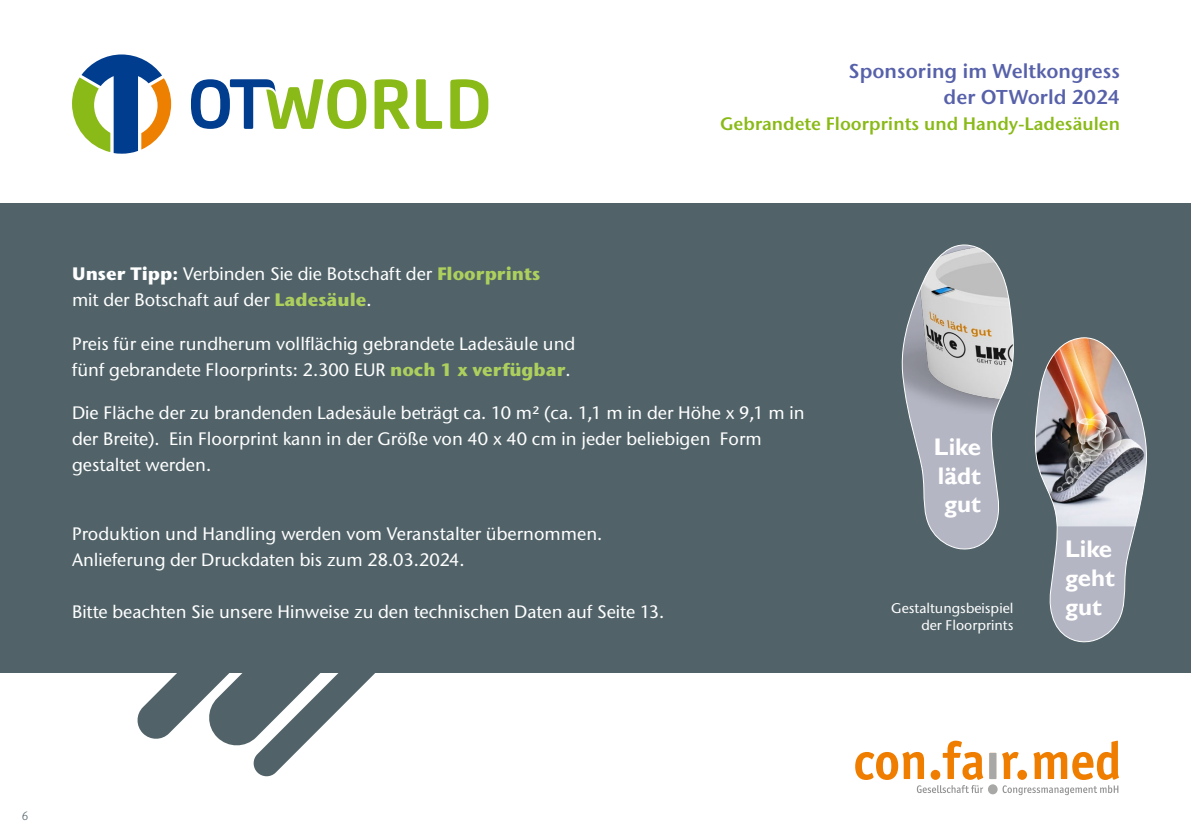
<style>
.page{position:relative;width:1191px;height:840px;background:#fff}
.page>*{position:absolute;margin:0;border:0;box-sizing:border-box;transform-origin:0 0}
.t1{font:700 24px/28.8px "Gill Sans";color:#fff;text-align:justify}
.t2{font:600 20px/26px "Stone Sans ITC Std";color:#5761aa;text-align:right}
.t3{font:500 18px/26px "Stone Sans ITC Std";color:#fff}
.t4{font:600 18px "Stone Sans ITC Std";color:#8aba17}
.t5{font:500 14px/16.8px "Stone Sans ITC Std";color:#fff;text-align:right}
.t6{font:300 12px "Stone Sans IIITC Std";color:#516369}
.s1{font-weight:700}
.s2{font-weight:700;color:#adcf5d}
</style>
<div class="page">
<svg style="left:136px;top:672px;width:244px;height:105px"></svg>
<div style="left:0;top:204px;width:1191px;height:468px;background:#516369"></div>
<svg style="left:374px;top:79px;width:36px;height:50px"></svg>
<svg style="left:450px;top:79px;width:38px;height:50px"></svg>
<svg style="left:416px;top:79px;width:26px;height:50px"></svg>
<svg style="left:191px;top:79px;width:175px;height:50px"></svg>
<svg style="left:72px;top:54px;width:99px;height:100px"></svg>
<svg style="left:1002px;top:740px;width:117px;height:54px"></svg>
<svg style="left:855px;top:740px;width:128px;height:52px"></svg>
<div style="left:989px;top:752px;width:7px;height:26px;background:#a8a8a7"></div>
<svg style="left:988px;top:783px;width:9px;height:10px"></svg>
<svg style="left:901px;top:244px;width:113px;height:305px"></svg>
<img style="left:1034px;top:337px;width:113px;height:305px">
<p class="t2" style="left:849px;top:58px;width:273px">Sponsoring im Weltkongress der OTWorld 2024</p>
<p class="t4" style="left:720px;top:113px;width:401px">Gebrandete Floorprints und Handy-Ladesäulen</p>
<p class="t3" style="left:72px;top:261px;width:470px"><span class="s1">Unser Tipp:</span> Verbinden Sie die Botschaft der <span class="s2">Floorprints </span>mit der Botschaft auf der <span class="s2">Ladesäule</span>.</p>
<p class="t3" style="left:72px;top:330px;width:505px">Preis für eine rundherum vollflächig gebrandete Ladesäule und fünf gebrandete Floorprints: 2.300 EUR <span class="s2">noch 1 x verfügbar</span>.</p>
<p class="t3" style="left:72px;top:399px;width:734px">Die Fläche der zu brandenden Ladesäule beträgt ca. 10 m² (ca. 1,1 m in der Höhe x 9,1 m in der Breite). Ein Floorprint kann in der Größe von 40 x 40 cm in jeder beliebigen Form gestaltet werden.</p>
<h1 class="t1" style="left:934px;top:432px;width:49px">Like lädt gut</h1>
<p class="t3" style="left:72px;top:520px;width:532px">Produktion und Handling werden vom Veranstalter übernommen.<br>Anlieferung der Druckdaten bis zum 28.03.2024.</p>
<p class="t3" style="left:72px;top:598px;width:594px">Bitte beachten Sie unsere Hinweise zu den technischen Daten auf Seite 13.</p>
<p class="t5" style="left:891px;top:599px;width:124px">Gestaltungsbeispiel der Floorprints</p>
<h1 class="t1" style="left:1065px;top:535px;width:51px">Like geht gut</h1>
<p class="t6" style="left:22px;top:808px;width:8px">6</p>
</div>
